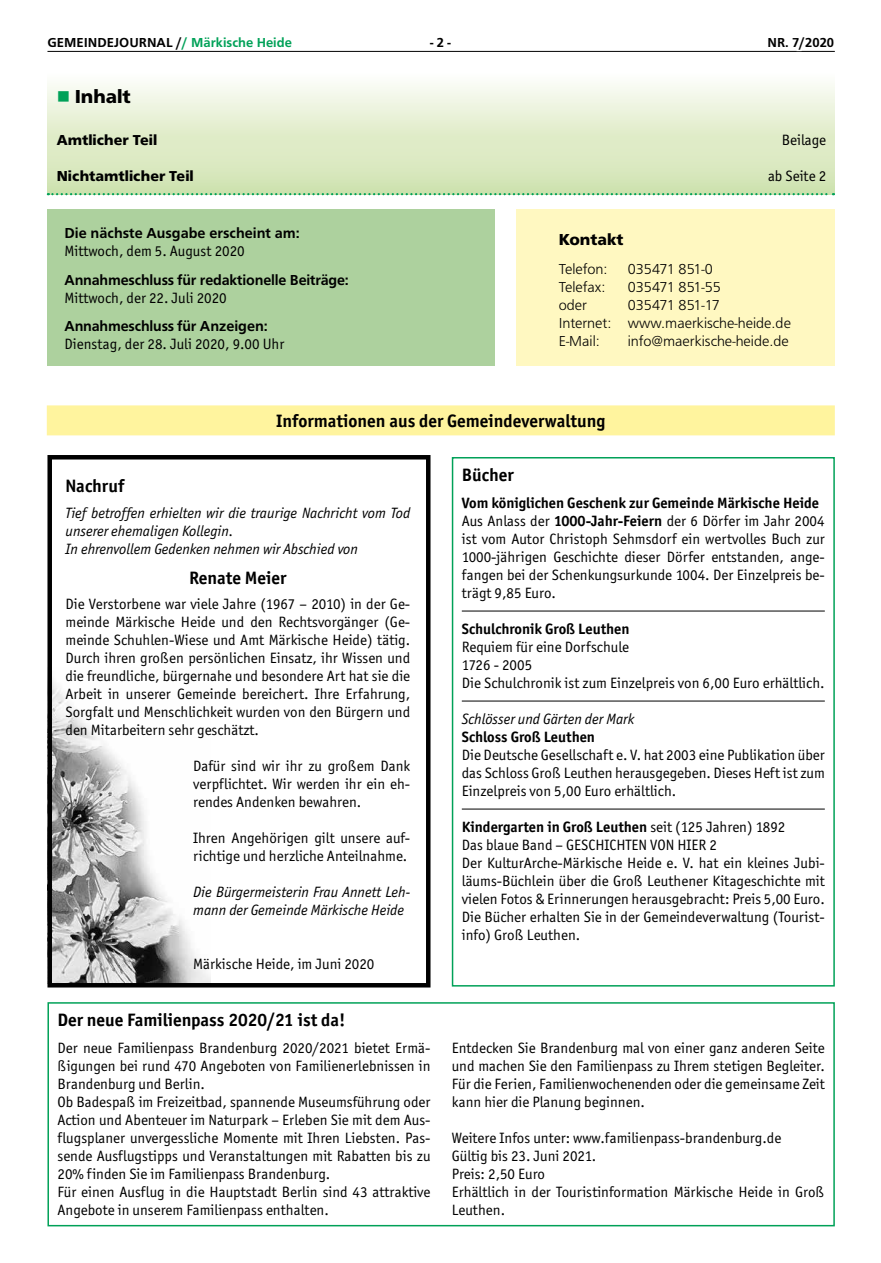
<style>
.page{position:relative;width:881px;height:1263px;background:#fff}
.page>*{position:absolute;margin:0;border:0;box-sizing:border-box;transform-origin:0 0}
.t1{font:700 19.5px "Frutus T";color:#000}
.t2{font:700 18px "Officina San ITC";color:#000}
.t3{font:700 16.5px "Frutus T";color:#000}
.t4{font:15px/18px "Officina San ITC";color:#000}
.t5{font:italic 15px/18px "Officina San ITC";color:#000}
.t6{font:300 15px/18px "Frutus T";color:#000}
.t7{font:500 15px "Frutus T";letter-spacing:-.01em;color:#000}
.t8{font:700 15px "Officina San ITC";color:#000}
.t9{font:700 15px "Frutus T";color:#000}
.t10{font:500 13.5px "Frutus T";color:#000}
.s1{color:#00a158}
.s2{font-weight:700}
</style>
<div class="page">
<hr style="left:47px;top:51px;width:787px;height:1px;background:#000">
<svg style="left:762px;top:50px;width:73px;height:52px"></svg>
<svg style="left:189px;top:50px;width:106px;height:2px"></svg>
<div style="left:47px;top:405px;width:787px;height:30px;background:#fff49e"></div>
<div style="left:47px;top:72px;width:787px;height:123px;background:linear-gradient(to bottom,#fcfdf7,#cde1ab)"></div>
<div style="left:515px;top:209px;width:319px;height:157px;background:#fff8c1"></div>
<svg style="left:48px;top:193px;width:785px;height:2px;background:#7cc78b"></svg>
<div style="left:47px;top:209px;width:447px;height:157px;background:#add19e"></div>
<img style="left:52px;top:678px;width:158px;height:304px">
<div style="left:47px;top:455px;width:383px;height:532px;border:4px solid #000"></div>
<hr style="left:461px;top:611px;width:363px;height:1px;background:#000">
<hr style="left:461px;top:701px;width:363px;height:1px;background:#000">
<hr style="left:461px;top:809px;width:363px;height:1px;background:#000">
<div style="left:451px;top:457px;width:383px;height:529px;border:2px solid #00a158"></div>
<div style="left:47px;top:1002px;width:787px;height:224px;border:2px solid #00a158"></div>
<svg style="left:47px;top:50px;width:129px;height:54px"></svg>
<p class="t10" style="left:47px;top:34px;width:246px">GEMEINDEJOURNAL /<span class="s1">/ Märkische Heide</span></p>
<p class="t10" style="left:430px;top:34px;width:22px">- 2 -</p>
<p class="t10" style="left:767px;top:34px;width:68px">NR. 7/2020</p>
<h1 class="t1" style="left:57px;top:85px;width:75px"><span class="s1">■</span> Inhalt</h1>
<p class="t9" style="left:57px;top:132px;width:102px">Amtlicher Teil</p>
<p class="t4" style="left:781px;top:131px;width:46px">Beilage</p>
<p class="t9" style="left:57px;top:168px;width:138px">Nichtamtlicher Teil</p>
<p class="t4" style="left:767px;top:167px;width:60px">ab Seite 2</p>
<p class="t7" style="left:64px;top:224px;width:237px">Die nächste Ausgabe erscheint am:</p>
<p class="t4" style="left:64px;top:242px;width:182px">Mittwoch, dem 5. August 2020</p>
<p class="t7" style="left:64px;top:271px;width:286px">Annahmeschluss für redaktionelle Beiträge:</p>
<p class="t4" style="left:64px;top:288px;width:164px">Mittwoch, der 22. Juli 2020</p>
<p class="t7" style="left:64px;top:317px;width:205px">Annahmeschluss für Anzeigen:</p>
<p class="t4" style="left:64px;top:335px;width:221px">Dienstag, der 28. Juli 2020, 9.00 Uhr</p>
<p class="t3" style="left:558px;top:230px;width:66px">Kontakt</p>
<p class="t6" style="left:558px;top:259px;width:50px">Telefon:</p>
<p class="t6" style="left:627px;top:259px;width:87px">035471 851-0</p>
<p class="t6" style="left:558px;top:277px;width:48px">Telefax:</p>
<p class="t6" style="left:627px;top:277px;width:95px">035471 851-55</p>
<p class="t6" style="left:558px;top:295px;width:30px">oder</p>
<p class="t6" style="left:558px;top:295px;width:234px;text-indent:69px">035471 851-17<br>Internet: www.maerkische-heide.de<br>E-Mail:</p>
<p class="t6" style="left:627px;top:331px;width:163px">info@maerkische-heide.de</p>
<p class="t2" style="left:276px;top:410px;width:331px">Informationen aus der Gemeindeverwaltung</p>
<p class="t2" style="left:65px;top:474px;width:60px">Nachruf</p>
<p class="t5" style="left:65px;top:504px;width:346px">Tief betroffen erhielten wir die traurige Nachricht vom Tod unserer ehemaligen Kollegin.<br>In ehrenvollem Gedenken nehmen wir Abschied von</p>
<p class="t2" style="left:189px;top:567px;width:99px">Renate Meier</p>
<p class="t4" style="left:65px;top:595px;width:346px;text-align:justify">Die Verstorbene war viele Jahre (1967 – 2010) in der Ge&shy;meinde Märkische Heide und den Rechtsvorgänger (Ge&shy;meinde Schuhlen-Wiese und Amt Märkische Heide) tätig.<br>Durch ihren großen persönlichen Einsatz, ihr Wissen und die freundliche, bürgernahe und besondere Art hat sie die Arbeit in unserer Gemeinde bereichert. Ihre Erfahrung, Sorgfalt und Menschlichkeit wurden von den Bürgern und den Mitarbeitern sehr geschätzt.</p>
<p class="t4" style="left:193px;top:757px;width:218px;text-align:justify">Dafür sind wir ihr zu großem Dank verpflichtet. Wir werden ihr ein eh&shy;rendes Andenken bewahren.</p>
<p class="t4" style="left:193px;top:829px;width:218px">Ihren Angehörigen gilt unsere auf&shy;richtige und herzliche Anteilnahme.</p>
<p class="t5" style="left:193px;top:883px;width:218px">Die Bürgermeisterin Frau Annett Leh&shy;mann der Gemeinde Märkische Heide</p>
<p class="t4" style="left:193px;top:955px;width:183px">Märkische Heide, im Juni 2020</p>
<p class="t2" style="left:461px;top:464px;width:53px">Bücher</p>
<p class="t4" style="left:461px;top:493px;width:364px"><span class="s2">Vom königlichen Geschenk zur Gemeinde Märkische Heide </span>Aus Anlass der <span class="s2">1000-Jahr-Feiern</span> der 6 Dörfer im Jahr 2004 ist vom Autor Christoph Sehmsdorf ein wertvolles Buch zur 1000-jährigen Geschichte dieser Dörfer entstanden, ange&shy;fangen bei der Schenkungsurkunde 1004. Der Einzelpreis be&shy;trägt 9,85 Euro.</p>
<p class="t8" style="left:461px;top:619px;width:169px">Schulchronik Groß Leuthen</p>
<p class="t4" style="left:461px;top:637px;width:364px">Requiem für eine Dorfschule<br>1726 - 2005<br>Die Schulchronik ist zum Einzelpreis von 6,00 Euro erhältlich.</p>
<p class="t5" style="left:461px;top:710px;width:174px">Schlösser und Gärten der Mark</p>
<p class="t8" style="left:461px;top:727px;width:135px">Schloss Groß Leuthen</p>
<p class="t4" style="left:461px;top:745px;width:364px;text-align:justify">Die Deutsche Gesellschaft e. V. hat 2003 eine Publikation über das Schloss Groß Leuthen herausgegeben. Dieses Heft ist zum Einzelpreis von 5,00 Euro erhältlich.</p>
<p class="t4" style="left:461px;top:817px;width:364px"><span class="s2">Kindergarten in Groß Leuthen</span> seit (125 Jahren) 1892<br>Das blaue Band – GESCHICHTEN VON HIER 2<br>Der KulturArche-Märkische Heide e. V. hat ein kleines Jubi&shy;läums-Büchlein über die Groß Leuthener Kitageschichte mit vielen Fotos &amp; Erinnerungen herausgebracht: Preis 5,00 Euro.<br>Die Bücher erhalten Sie in der Gemeindeverwaltung (Tourist&shy;info) Groß Leuthen.</p>
<p class="t2" style="left:57px;top:1009px;width:289px">Der neue Familienpass 2020/21 ist da!</p>
<p class="t4" style="left:57px;top:1039px;width:374px">Der neue Familienpass Brandenburg 2020/2021 bietet Ermä&shy;ßigungen bei rund 470 Angeboten von Familienerlebnissen in Brandenburg und Berlin.<br>Ob Badespaß im Freizeitbad, spannende Museumsführung oder Action und Abenteuer im Naturpark – Erleben Sie mit dem Aus&shy;flugsplaner unvergessliche Momente mit Ihren Liebsten. Pas&shy;sende Ausflugstipps und Veranstaltungen mit Rabatten bis zu 20% finden Sie im Familienpass Brandenburg.<br>Für einen Ausflug in die Hauptstadt Berlin sind 43 attraktive Angebote in unserem Familienpass enthalten.</p>
<p class="t4" style="left:451px;top:1039px;width:374px;text-align:justify">Entdecken Sie Brandenburg mal von einer ganz anderen Seite und machen Sie den Familienpass zu Ihrem stetigen Begleiter.<br>Für die Ferien, Familienwochenenden oder die gemeinsame Zeit kann hier die Planung beginnen.</p>
<p class="t4" style="left:451px;top:1129px;width:374px">Weitere Infos unter: www.familienpass-brandenburg.de<br>Gültig bis 23. Juni 2021.<br>Preis: 2,50 Euro<br>Erhältlich in der Touristinformation Märkische Heide in Groß Leuthen.</p>
</div>
